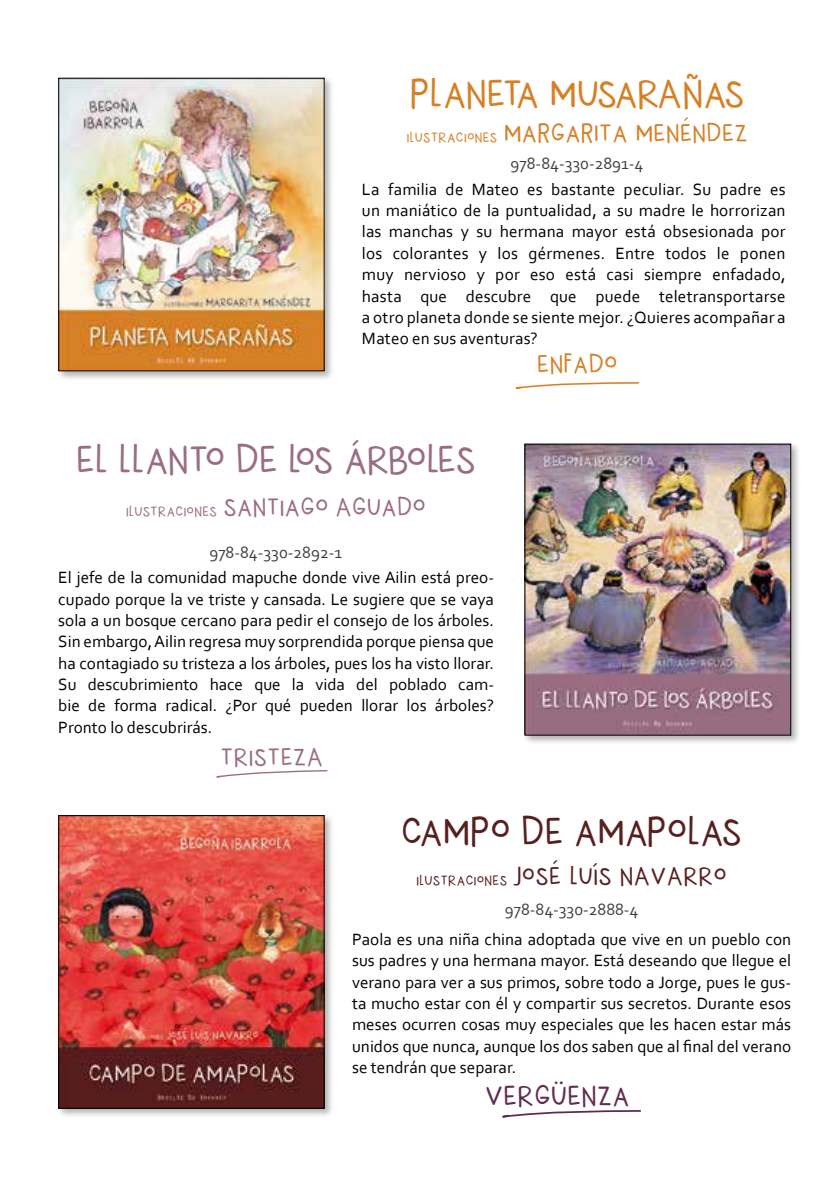
<style>
.page{position:relative;width:840px;height:1191px;background:#fff}
.page>*{position:absolute;margin:0;border:0;box-sizing:border-box;transform-origin:0 0}
.t1{font:41.2px "DK New Beginnings";letter-spacing:-.025em;color:#9a6d83}
.t2{font:41.2px "DK New Beginnings";letter-spacing:-.02em;color:#d68025}
.t3{font:41.2px "DK New Beginnings";color:#581f1f}
.t4{font:30px "DK New Beginnings";letter-spacing:.01em;color:#622a4f}
.t5{font:26.8px "DK New Beginnings";letter-spacing:.01em;color:#d68025}
.t6{font:26.8px "DK New Beginnings";letter-spacing:.01em;color:#9a6d83}
.t7{font:26.8px "DK New Beginnings";letter-spacing:.01em;color:#581f1f}
.t8{font:17.2px/21.4px "Corbel";color:#000;text-align:justify}
.t9{font:17.2px "Corbel";color:#3e3d40}
.s1{font-size:15px}
</style>
<div class="page">
<div style="left:522px;top:441px;width:278px;height:304px;background:#000;opacity:.3"></div>
<img style="left:526px;top:446px;width:262px;height:287px">
<div style="left:524px;top:444px;width:266px;height:291px;border:1px solid #000"></div>
<svg style="left:216px;top:770px;width:111px;height:7px"></svg>
<div style="left:56px;top:76px;width:278px;height:305px;background:#000;opacity:.3"></div>
<img style="left:60px;top:80px;width:262px;height:289px">
<div style="left:58px;top:78px;width:266px;height:293px;border:1px solid #000"></div>
<svg style="left:515px;top:382px;width:124px;height:7px"></svg>
<div style="left:56px;top:813px;width:278px;height:305px;background:#000;opacity:.3"></div>
<img style="left:60px;top:817px;width:262px;height:289px">
<div style="left:58px;top:815px;width:266px;height:293px;border:1px solid #000"></div>
<svg style="left:502px;top:1110px;width:139px;height:7px"></svg>
<h1 class="t2" style="left:409px;top:67px;width:336px">PLANETA MUSARAÑAS</h1>
<h3 class="t5" style="left:406px;top:115px;width:342px"><span class="s1">ILUSTRACIONES</span> MARGARITA MENÉNDEZ</h3>
<p class="t9" style="left:510px;top:152px;width:134px">978-84-330-2891-4</p>
<p class="t8" style="left:362px;top:178px;width:425px">La familia de Mateo es bastante peculiar. Su padre es un maniático de la puntualidad, a su madre le horrorizan las manchas y su hermana mayor está obsesionada por los colorantes y los gérmenes. Entre todos le ponen muy nervioso y por eso está casi siempre enfadado, hasta que descubre que puede teletransportarse a otro planeta donde se siente mejor. ¿Quieres acompañar a Mateo en sus aventuras?</p>
<h1 class="t1" style="left:76px;top:433px;width:401px">EL LLANTO DE LOS ÁRBOLES</h1>
<h3 class="t6" style="left:126px;top:489px;width:301px"><span class="s1">ILUSTRACIONES</span> SANTIAGO AGUADO</h3>
<p class="t9" style="left:209px;top:541px;width:134px">978-84-330-2892-1</p>
<p class="t8" style="left:58px;top:566px;width:437px">El jefe de la comunidad mapuche donde vive Ailin está preo&shy;cupado porque la ve triste y cansada. Le sugiere que se vaya sola a un bosque cercano para pedir el consejo de los árboles.<br>Sin embargo, Ailin regresa muy sorprendida porque piensa que ha contagiado su tristeza a los árboles, pues los ha visto llorar.<br>Su descubrimiento hace que la vida del poblado cam&shy;bie de forma radical. ¿Por qué pueden llorar los árboles?<br>Pronto lo descubrirás.</p>
<h3 class="t6" style="left:220px;top:739px;width:104px">TRISTEZA</h3>
<h3 class="t5" style="left:537px;top:347px;width:82px">ENFADO</h3>
<h1 class="t3" style="left:401px;top:804px;width:342px">CAMPO DE AMAPOLAS</h1>
<h3 class="t7" style="left:416px;top:858px;width:312px"><span class="s1">ILUSTRACIONES</span> JOSÉ LUÍS NAVARRO</h3>
<p class="t9" style="left:504px;top:898px;width:135px">978-84-330-2888-4</p>
<p class="t8" style="left:352px;top:928px;width:440px">Paola es una niña china adoptada que vive en un pueblo con sus padres y una hermana mayor. Está deseando que llegue el verano para ver a sus primos, sobre todo a Jorge, pues le gus&shy;ta mucho estar con él y compartir sus secretos. Durante esos meses ocurren cosas muy especiales que les hacen estar más unidos que nunca, aunque los dos saben que al final del verano se tendrán que separar.</p>
<h2 class="t4" style="left:485px;top:1076px;width:146px">VERGÜENZA</h2>
</div>
